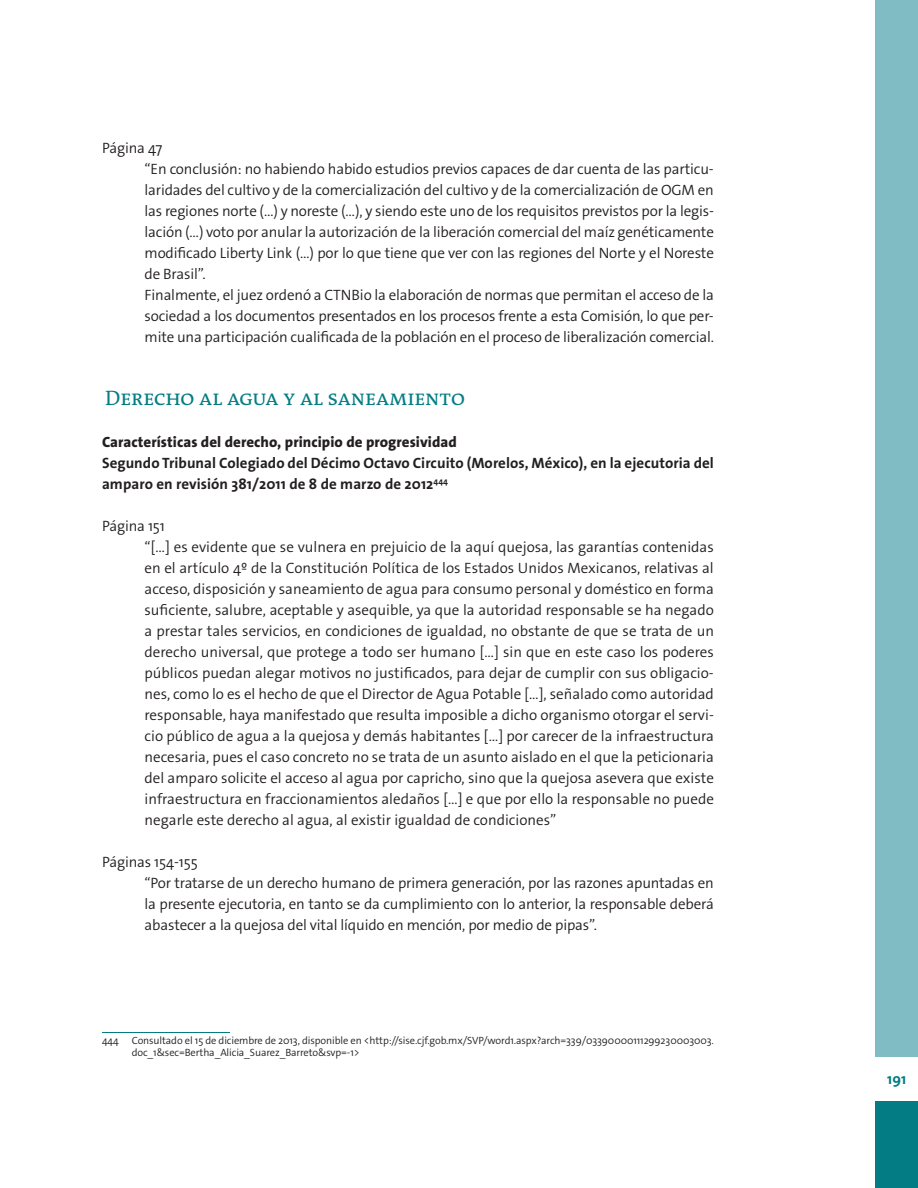
<style>
.page{position:relative;width:918px;height:1188px;background:#fff}
.page>*{position:absolute;margin:0;border:0;box-sizing:border-box;transform-origin:0 0}
.t1{font:21px "The Antiqua B W5 c Plain";letter-spacing:-.005em;color:#037d83}
.t2{font:300 15px/21px "The Sans Os F";letter-spacing:-.01em;color:#231f20}
.t3{font:700 15px/21px "The Sans Os F";letter-spacing:.005em;color:#231f20}
.t4{font:800 15px "The Sans Os F";letter-spacing:.005em;color:#231f20}
.t5{font:700 15px "The Sans Os F";color:#037d83}
.t6{font:300 10.5px/12px "The Sans Os F";letter-spacing:-.01em;color:#231f20}
</style>
<div class="page">
<div style="left:875px;top:1101px;width:43px;height:87px;background:#037d83"></div>
<div style="left:875px;top:0;width:43px;height:1056px;background:#80bcc3"></div>
<hr style="left:102px;top:1032px;width:128px;height:1px;background:#037d83">
<p class="t2" style="left:145px;top:137px;width:571px;text-indent:-43px">Página 47<br>“En conclusión: no habiendo habido estudios previos capaces de dar cuenta de las particu&shy;laridades del cultivo y de la comercialización del cultivo y de la comercialización de OGM en las regiones norte (…) y noreste (…), y siendo este uno de los requisitos previstos por la legis&shy;lación (…) voto por anular la autorización de la liberación comercial del maíz genéticamente modificado Liberty Link (…) por lo que tiene que ver con las regiones del Norte y el Noreste de Brasil”.<br>Finalmente, el juez ordenó a CTNBio la elaboración de normas que permitan el acceso de la sociedad a los documentos presentados en los procesos frente a esta Comisión, lo que per&shy;mite una participación cualificada de la población en el proceso de liberalización comercial.</p>
<h1 class="t1" style="left:105px;top:384px;width:362px">Derecho al agua y al saneamiento</h1>
<p class="t4" style="left:102px;top:432px;width:356px">características del derecho, principio de progresividad</p>
<p class="t3" style="left:102px;top:452px;width:613px">Segundo Tribunal Colegiado del Décimo Octavo Circuito (Morelos, México), en la ejecutoria del amparo en revisión 381/2011 de 8 de marzo de 2012<sup>444</sup></p>
<p class="t2" style="left:145px;top:515px;width:571px;text-indent:-43px">Página 151<br>“[…] es evidente que se vulnera en prejuicio de la aquí quejosa, las garantías contenidas en el artículo 4º de la Constitución Política de los Estados Unidos Mexicanos, relativas al acceso, disposición y saneamiento de agua para consumo personal y doméstico en forma suficiente, salubre, aceptable y asequible, ya que la autoridad responsable se ha negado a prestar tales servicios, en condiciones de igualdad, no obstante de que se trata de un derecho universal, que protege a todo ser humano […] sin que en este caso los poderes públicos puedan alegar motivos no justificados, para dejar de cumplir con sus obligacio&shy;nes, como lo es el hecho de que el Director de Agua Potable […], señalado como autoridad responsable, haya manifestado que resulta imposible a dicho organismo otorgar el servi&shy;cio público de agua a la quejosa y demás habitantes […] por carecer de la infraestructura necesaria, pues el caso concreto no se trata de un asunto aislado en el que la peticionaria del amparo solicite el acceso al agua por capricho, sino que la quejosa asevera que existe infraestructura en fraccionamientos aledaños […] e que por ello la responsable no puede negarle este derecho al agua, al existir igualdad de condiciones”</p>
<p class="t2" style="left:145px;top:851px;width:571px;text-indent:-43px">Páginas 154-155<br>“Por tratarse de un derecho humano de primera generación, por las razones apuntadas en la presente ejecutoria, en tanto se da cumplimiento con lo anterior, la responsable deberá abastecer a la quejosa del vital líquido en mención, por medio de pipas”.</p>
<p class="t6" style="left:132px;top:1035px;width:584px;text-indent:-30px">444 Consultado el 15 de diciembre de 2013, disponible en &lt;http://sise.cjf.gob.mx/SVP/word1.aspx?arch=339/03390000111299230003003. doc_1&amp;sec=Bertha_Alicia_Suarez_Barreto&amp;svp=-1&gt;</p>
<p class="t5" style="left:887px;top:1070px;width:20px">191</p>
</div>
